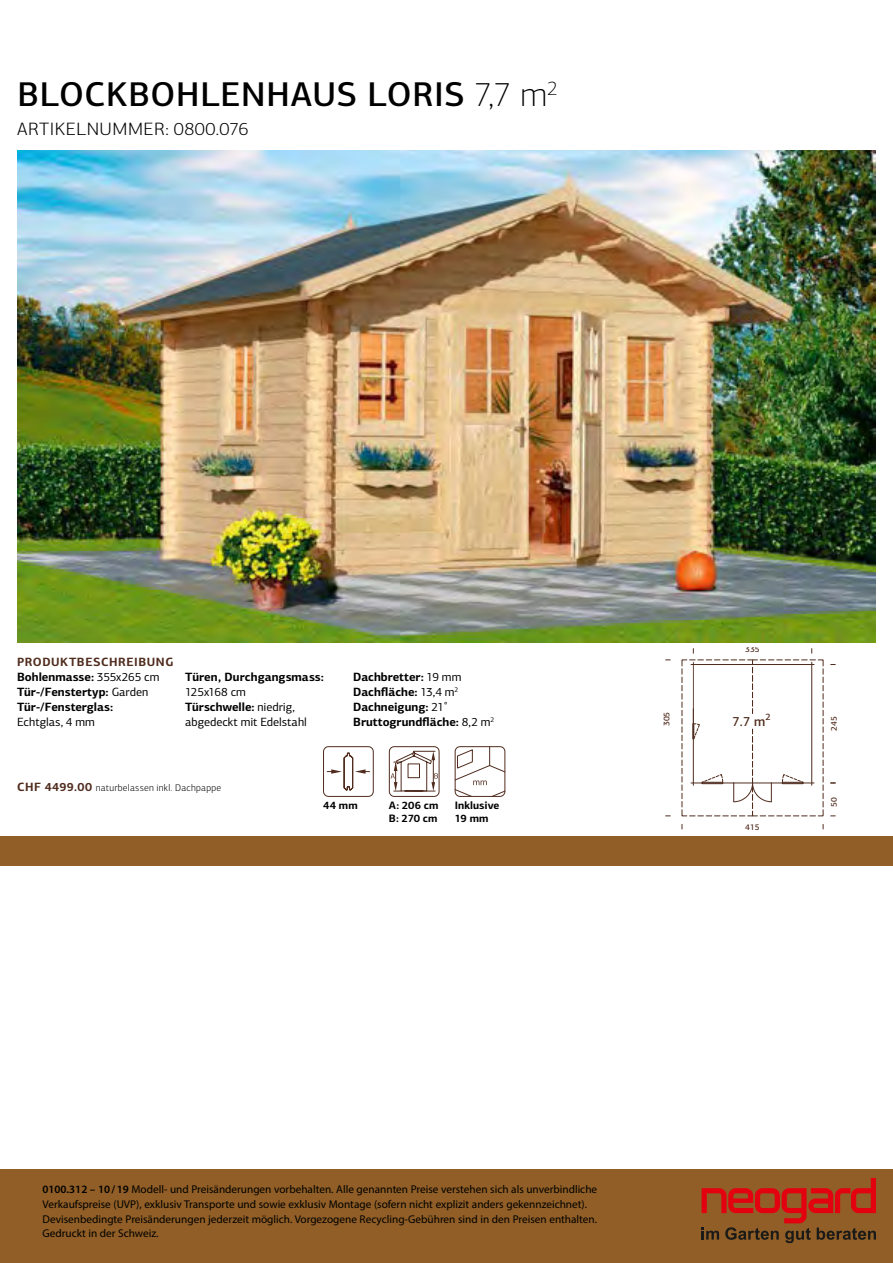
<style>
.page{position:relative;width:893px;height:1263px;background:#fff}
.page>*{position:absolute;margin:0;border:0;box-sizing:border-box;transform-origin:0 0}
.t1{font:500 34.5px "PF Centro Sans Pro";letter-spacing:.015em;color:#000}
.t2{font:300 18px "PF Centro Sans Pro";letter-spacing:.025em;color:#000;scale:1.05 1}
.t3{font:500 13.35px "PF Centro Sans Pro";color:#502c1e}
.t4{font:700 12px/15px "PF Centro Sans Pro";color:#000}
.t5{font:12px/15px "PF Centro Sans Pro";color:#000}
.t6{font:11.25px/14.9px "Myriad Pro";color:#000}
.t7{font:700 10.8px/13.5px "PF Centro Sans Pro";letter-spacing:.005em;color:#000}
.t8{font:300 9.75px "PF Centro Sans Pro";letter-spacing:.025em;color:#000}
.t9{font:500 8.4px "PF Centro Sans Pro";color:#502c1e}
.s1{font-weight:100}
.s2{color:#502c1e}
.s3{font-weight:400}
.s4{font-weight:700}
.s5{font-weight:700;font-size:12px;color:#502c1e}
.s6{font-weight:600}
</style>
<div class="page">
<div style="left:0;top:1169px;width:893px;height:94px;background:#905e26"></div>
<div style="left:0;top:836px;width:893px;height:29px;background:#905e26"></div>
<img style="left:17px;top:151px;width:859px;height:491px">
<svg style="left:323px;top:746px;width:51px;height:51px"></svg>
<svg style="left:389px;top:746px;width:51px;height:51px"></svg>
<svg style="left:454px;top:746px;width:52px;height:51px"></svg>
<svg style="left:682px;top:659px;width:142px;height:158px"></svg>
<svg style="left:702px;top:1178px;width:174px;height:65px"></svg>
<h1 class="t1" style="left:17px;top:73px;width:542px">BLOCKBOHLENHAUS LORIS <span class="s1">7,7 m</span><sup>2</sup></h1>
<h2 class="t2" style="left:17px;top:118px;width:222px">ARTIKELNUMMER: 0800.076</h2>
<p class="t4" style="left:17px;top:654px;width:158px"><span class="s2">PRODUKTBESCHREIBUNG<br></span>Bohlenmasse: <span class="s3">355x265 cm<br></span>Tür-/Fenstertyp: <span class="s3">Garden<br></span>Tür-/Fensterglas:</p>
<p class="t5" style="left:17px;top:714px;width:79px">Echtglas, 4 mm</p>
<p class="t4" style="left:185px;top:669px;width:140px">Türen, Durchgangsmass:</p>
<p class="t5" style="left:185px;top:684px;width:123px">125x168 cm<br><span class="s4">Türschwelle:</span> niedrig, abgedeckt mit Edelstahl</p>
<p class="t8" style="left:17px;top:782px;width:206px"><span class="s5">CHF 4499.00</span> naturbelassen inkl. Dachpappe</p>
<p class="t4" style="left:353px;top:669px;width:143px">Dachbretter: <span class="s3">19 mm<br></span>Dachfläche: <span class="s3">13,4 m</span><sup>2<br></sup>Dachneigung: <span class="s3">21˚<br></span>Bruttogrundfläche: <span class="s3">8,2 m</span><sup>2</sup></p>
<p class="t7" style="left:323px;top:798px;width:36px">44 mm</p>
<p class="t7" style="left:389px;top:798px;width:51px">A: 206 cm<br>B: 270 cm</p>
<p class="t7" style="left:455px;top:798px;width:46px">Inklusive<br>19 mm</p>
<p class="t9" style="left:661px;top:726px;width:16px;rotate:-90deg">305</p>
<p class="t9" style="left:745px;top:644px;width:16px">335</p>
<p class="t3" style="left:732px;top:713px;width:40px">7.7 m<sup>2</sup></p>
<p class="t9" style="left:745px;top:822px;width:16px">415</p>
<p class="t9" style="left:829px;top:731px;width:16px;rotate:-90deg">245</p>
<p class="t9" style="left:829px;top:807px;width:11px;rotate:-90deg">50</p>
<p class="t6" style="left:43px;top:1181px;width:556px"><span class="s6">0100.312 – 10/19</span> Modell- und Preisänderungen vorbehalten. Alle genannten Preise verstehen sich als unverbindliche Verkaufspreise (UVP), exklusiv Transporte und sowie exklusiv Montage (sofern nicht explizit anders gekennzeichnet).<br>Devisenbedingte Preisänderungen jederzeit möglich. Vorgezogene Recycling-Gebühren sind in den Preisen enthalten.<br>Gedruckt in der Schweiz.</p>
</div>
